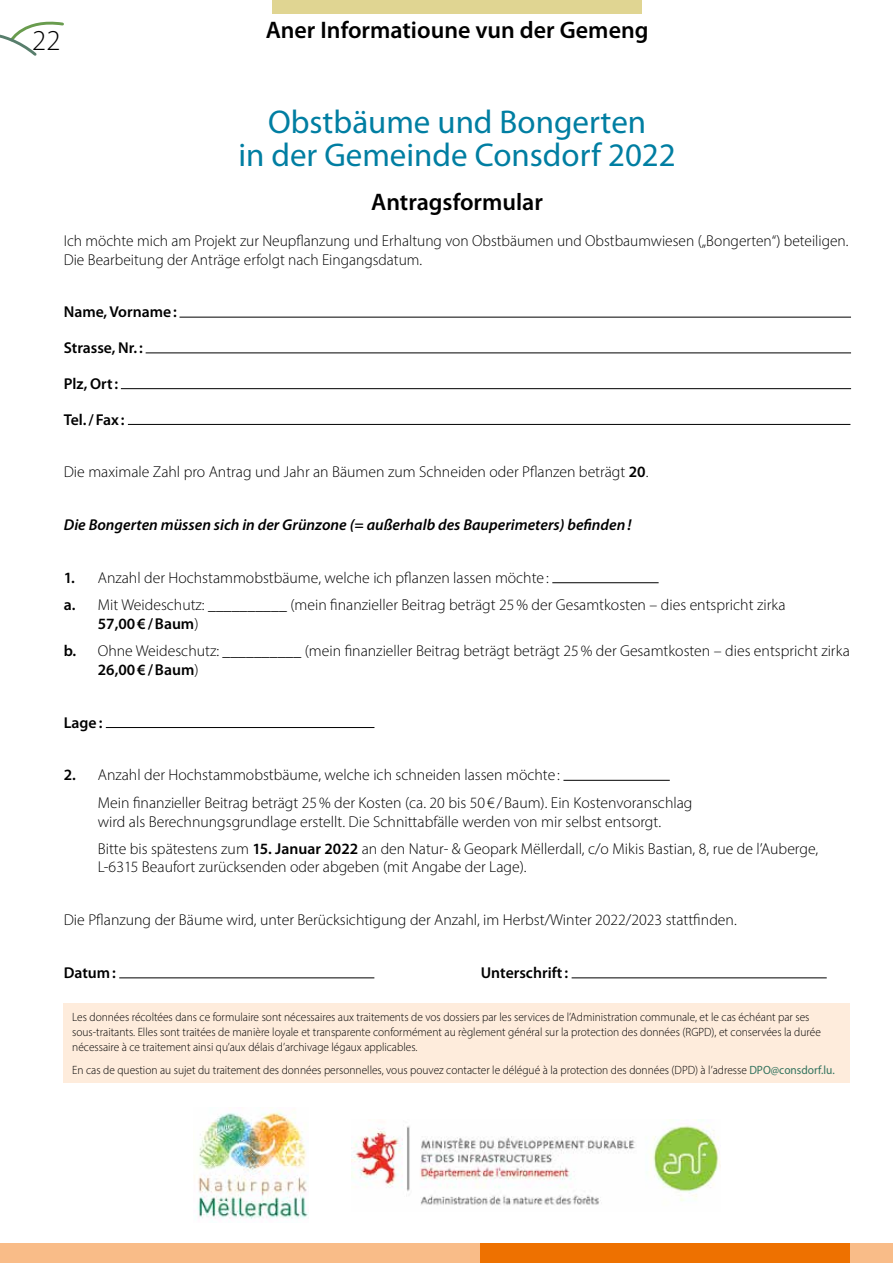
<style>
.page{position:relative;width:893px;height:1263px;background:#fff}
.page>*{position:absolute;margin:0;border:0;box-sizing:border-box;transform-origin:0 0}
.t1{font:33px/33px "Myriad Pro";color:#007ea2;text-align:center}
.t2{font:300 28.95px "Myriad Pro";color:#000}
.t3{font:600 24px "Myriad Pro";color:#000}
.t4{font:300 15.75px/27.3px "Myriad Pro";color:#000}
.t5{font:600 15.75px "Myriad Pro";color:#000}
.t6{font:italic 600 15.75px "Myriad Pro";color:#000}
.t7{font:300 12px/15px "Myriad Pro";color:#000;scale:.95 1}
.s1{font-weight:600}
.s2{font-weight:300}
.s3{font-weight:400;color:#34745f}
</style>
<div class="page">
<svg style="left:0;top:21px;width:64px;height:35px"></svg>
<div style="left:272px;top:0;width:370px;height:14px;background:#e0d592"></div>
<div style="left:0;top:1243px;width:893px;height:20px;background:#f9bc88"></div>
<div style="left:480px;top:1243px;width:370px;height:20px;background:#ee7100"></div>
<hr style="left:179px;top:317px;width:672px;height:1px;background:#000">
<hr style="left:146px;top:353px;width:705px;height:1px;background:#000">
<hr style="left:121px;top:388px;width:730px;height:1px;background:#000">
<hr style="left:128px;top:424px;width:722px;height:1px;background:#000">
<hr style="left:552px;top:582px;width:107px;height:1px;background:#000">
<hr style="left:106px;top:727px;width:268px;height:1px;background:#000">
<hr style="left:563px;top:780px;width:107px;height:1px;background:#000">
<hr style="left:119px;top:977px;width:255px;height:1px;background:#000">
<hr style="left:572px;top:977px;width:255px;height:1px;background:#000">
<img style="left:194px;top:1110px;width:115px;height:109px">
<img style="left:351px;top:1119px;width:369px;height:87px">
<div style="left:64px;top:1003px;width:786px;height:80px;background:#feecdc"></div>
<h2 class="t2" style="left:32px;top:23px;width:30px">22</h2>
<h3 class="t3" style="left:266px;top:17px;width:384px">Aner Informatioune vun der Gemeng</h3>
<h1 class="t1" style="left:238px;top:106px;width:439px">Obstbäume und Bongerten<br>in der Gemeinde Consdorf 2022</h1>
<h3 class="t3" style="left:371px;top:189px;width:173px">Antragsformular</h3>
<p class="t4" style="left:64px;top:231px;width:786px;line-height:18.8px">Ich möchte mich am Projekt zur Neupflanzung und Erhaltung von Obstbäumen und Obstbaumwiesen („Bongerten“) beteiligen.<br>Die Bearbeitung der Anträge erfolgt nach Eingangsdatum.</p>
<p class="t5" style="left:64px;top:303px;width:115px">Name, Vorname:</p>
<p class="t5" style="left:64px;top:339px;width:81px">Strasse, Nr. :</p>
<p class="t5" style="left:64px;top:375px;width:56px">Plz, Ort:</p>
<p class="t5" style="left:64px;top:411px;width:62px">Tel./Fax :</p>
<p class="t4" style="left:64px;top:458px;width:586px">Die maximale Zahl pro Antrag und Jahr an Bäumen zum Schneiden oder Pflanzen beträgt <span class="s1">20</span>.</p>
<p class="t6" style="left:64px;top:516px;width:569px">Die Bongerten müssen sich in der Grünzone (= außerhalb des Bauperimeters) befinden!</p>
<p class="t4" style="left:64px;top:564px;width:723px"><span class="s1">1.</span> Anzahl der Hochstammobstbäume, welche ich pflanzen lassen möchte :<br><span class="s1">a.</span> Mit Weideschutz: __________ (mein finanzieller Beitrag beträgt 25% der Gesamtkosten – dies entspricht zirka</p>
<p class="t4" style="left:64px;top:610px;width:788px;text-indent:34px"><span class="s1">57,00€/Baum</span>)<br><span class="s1">b.</span> Ohne Weideschutz: __________ (mein finanzieller Beitrag beträgt beträgt 25% der Gesamtkosten – dies entspricht zirka</p>
<p class="t5" style="left:98px;top:661px;width:102px">26,00€/Baum<span class="s2">)</span></p>
<p class="t5" style="left:64px;top:714px;width:40px">Lage:</p>
<p class="t4" style="left:98px;top:761px;width:596px;text-indent:-34px"><span class="s1">2.</span> Anzahl der Hochstammobstbäume, welche ich schneiden lassen möchte :<br>Mein finanzieller Beitrag beträgt 25% der Kosten (ca. 20 bis 50 € /Baum). Ein Kostenvoranschlag</p>
<p class="t4" style="left:98px;top:807px;width:722px">wird als Berechnungsgrundlage erstellt. Die Schnittabfälle werden von mir selbst entsorgt.<br>Bitte bis spätestens zum <span class="s1">15. Januar 2022</span> an den Natur- &amp; Geopark Mëllerdall, c/o Mikis Bastian, 8, rue de l’Auberge,</p>
<p class="t4" style="left:98px;top:853px;width:430px">L-6315 Beaufort zurücksenden oder abgeben (mit Angabe der Lage).</p>
<p class="t4" style="left:64px;top:906px;width:674px">Die Pflanzung der Bäume wird, unter Berücksichtigung der Anzahl, im Herbst/Winter 2022/2023 stattfinden.</p>
<p class="t5" style="left:64px;top:964px;width:54px">Datum:</p>
<p class="t5" style="left:481px;top:964px;width:89px">Unterschrift:</p>
<p class="t7" style="left:72px;top:1009px;width:789px">Les données récoltées dans ce formulaire sont nécessaires aux traitements de vos dossiers par les services de l’Administration communale, et le cas échéant par ses sous-traitants. Elles sont traitées de manière loyale et transparente conformément au règlement général sur la protection des données (RGPD), et conservées la durée nécessaire à ce traitement ainsi qu’aux délais d’archivage légaux applicables.</p>
<p class="t7" style="left:72px;top:1062px;width:804px">En cas de question au sujet du traitement des données personnelles, vous pouvez contacter le délégué à la protection des données (DPD) à l’adresse <span class="s3">DPO@consdorf.lu.</span></p>
</div>
